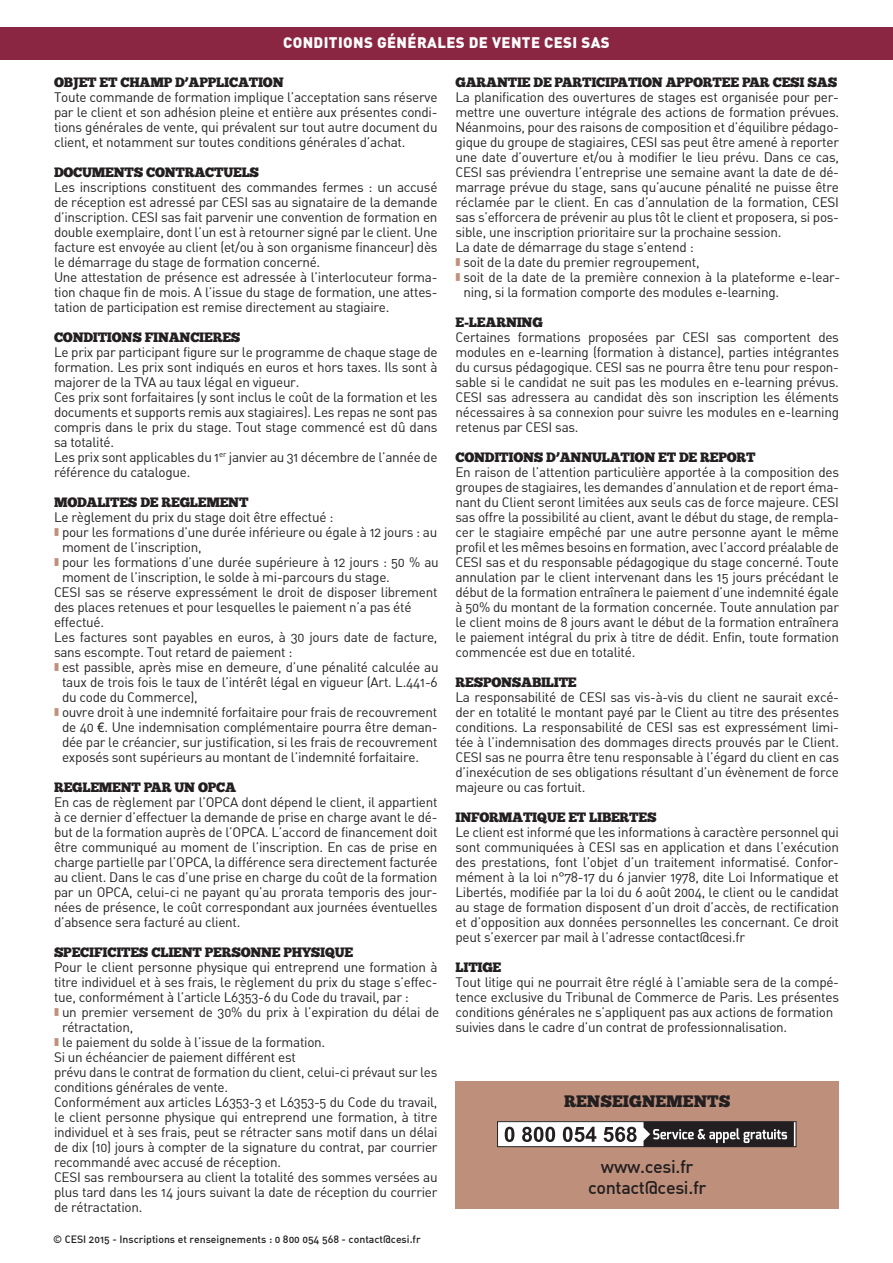
<style>
.page{position:relative;width:893px;height:1263px;background:#fff}
.page>*{position:absolute;margin:0;border:0;box-sizing:border-box;transform-origin:0 0}
.t1{font:500 18px/21px "DIN";letter-spacing:-.02em;color:#231f20;text-align:center}
.t2{font:16.5px "Chunk Five Ex";color:#231f20}
.t3{font:900 15px "DIN";letter-spacing:.025em;color:#fff}
.t4{font:13.5px/15px "DIN Alternate";letter-spacing:-.02em;color:#231f20;text-align:justify}
.t5{font:13.5px "Chunk Five Ex";letter-spacing:-.02em;color:#231f20}
.t6{font:500 10.5px "DIN Alternate";color:#231f20}
.s1{color:#bf917d}
.s2{font-family:"Helvetica Neue"}
</style>
<div class="page">
<div style="left:455px;top:1081px;width:384px;height:128px;background:#be907c"></div>
<div style="left:0;top:27px;width:893px;height:33px;background:#8b2642"></div>
<div style="left:498px;top:1122px;width:298px;height:25px;background:#fff"></div>
<div style="left:497px;top:1121px;width:299px;height:26px;border:1px solid #231f20"></div>
<svg style="left:505px;top:1127px;width:9px;height:15px"></svg>
<svg style="left:522px;top:1127px;width:33px;height:15px"></svg>
<svg style="left:563px;top:1127px;width:33px;height:15px"></svg>
<svg style="left:604px;top:1127px;width:33px;height:15px"></svg>
<svg style="left:643px;top:1122px;width:151px;height:25px;background:#494546"></svg>
<p class="t3" style="left:283px;top:33px;width:328px">CONDITIONS GÉNÉRALES DE VENTE CESI SAS</p>
<p class="t5" style="left:54px;top:72px;width:231px">OBJET ET CHAMP D’APPLICATION</p>
<p class="t4" style="left:54px;top:89px;width:385px">Toute commande de formation implique l’acceptation sans réserve par le client et son adhésion pleine et entière aux présentes condi&shy;tions générales de vente, qui prévalent sur tout autre document du client, et notamment sur toutes conditions générales d’achat.</p>
<p class="t5" style="left:54px;top:162px;width:207px">DOCUMENTS CONTRACTUELS</p>
<p class="t4" style="left:54px;top:179px;width:385px;text-align:left">Les inscriptions constituent des commandes fermes : un accusé de réception est adressé par CESI sas au signataire de la demande d’inscription. CESI sas fait parvenir une convention de formation en double exemplaire, dont l’un est à retourner signé par le client. Une facture est envoyée au client (et/ou à son organisme financeur) dès le démarrage du stage de formation concerné.<br>Une attestation de présence est adressée à l’interlocuteur forma&shy;tion chaque fin de mois. A l’issue du stage de formation, une attes&shy;tation de participation est remise directement au stagiaire.</p>
<p class="t5" style="left:54px;top:327px;width:188px">CONDITIONS FINANCIERES</p>
<p class="t4" style="left:54px;top:344px;width:385px;text-align:left">Le prix par participant figure sur le programme de chaque stage de formation. Les prix sont indiqués en euros et hors taxes. Ils sont à majorer de la TVA au taux légal en vigueur.<br>Ces prix sont forfaitaires (y sont inclus le coût de la formation et les documents et supports remis aux stagiaires). Les repas ne sont pas compris dans le prix du stage. Tout stage commencé est dû dans sa totalité.<br>Les prix sont applicables du 1<sup>er</sup> janvier au 31 décembre de l’année de référence du catalogue.</p>
<p class="t5" style="left:54px;top:492px;width:196px">MODALITES DE REGLEMENT</p>
<p class="t4" style="left:54px;top:509px;width:281px">Le règlement du prix du stage doit être effectué :</p>
<p class="t4" style="left:62px;top:524px;width:377px;text-indent:-8px"><span class="s1">■</span> pour les formations d’une durée inférieure ou égale à 12 jours : au moment de l’inscription,</p>
<p class="t4" style="left:54px;top:554px;width:386px"><span class="s1">■</span> pour les formations d’une durée supérieure à 12 jours : 50 % au</p>
<p class="t4" style="left:62px;top:569px;width:329px">moment de l’inscription, le solde à mi-parcours du stage.</p>
<p class="t4" style="left:54px;top:584px;width:385px">CESI sas se réserve expressément le droit de disposer librement</p>
<p class="t4" style="left:54px;top:599px;width:359px">des places retenues et pour lesquelles le paiement n’a pas été</p>
<p class="t4" style="left:54px;top:614px;width:52px">effectué.</p>
<p class="t4" style="left:54px;top:629px;width:385px">Les factures sont payables en euros, à 30 jours date de facture,</p>
<p class="t4" style="left:54px;top:644px;width:240px">sans escompte. Tout retard de paiement :</p>
<p class="t4" style="left:62px;top:659px;width:378px;text-indent:-8px"><span class="s1">■</span> est passible, après mise en demeure, d’une pénalité calculée au taux de trois fois le taux de l’intérêt légal en vigueur (Art. L.441-6 du code du Commerce),</p>
<p class="t4" style="left:62px;top:704px;width:377px;text-indent:-8px"><span class="s1">■</span> ouvre droit à une indemnité forfaitaire pour frais de recouvrement de 40 <span class="s2">€</span>. Une indemnisation complémentaire pourra être deman&shy;dée par le créancier, sur justification, si les frais de recouvrement exposés sont supérieurs au montant de l’indemnité forfaitaire.</p>
<p class="t5" style="left:54px;top:777px;width:184px">REGLEMENT PAR UN OPCA</p>
<p class="t4" style="left:54px;top:794px;width:385px">En cas de règlement par l’OPCA dont dépend le client, il appartient à ce dernier d’effectuer la demande de prise en charge avant le dé&shy;but de la formation auprès de l’OPCA. L’accord de financement doit être communiqué au moment de l’inscription. En cas de prise en charge partielle par l’OPCA, la différence sera directement facturée au client. Dans le cas d’une prise en charge du coût de la formation par un OPCA, celui-ci ne payant qu’au prorata temporis des jour&shy;nées de présence, le coût correspondant aux journées éventuelles d’absence sera facturé au client.</p>
<p class="t5" style="left:54px;top:942px;width:301px">SPECIFICITES CLIENT PERSONNE PHYSIQUE</p>
<p class="t4" style="left:54px;top:959px;width:385px">Pour le client personne physique qui entreprend une formation à titre individuel et à ses frais, le règlement du prix du stage s’effec&shy;tue, conformément à l’article L6353-6 du Code du travail, par :</p>
<p class="t4" style="left:62px;top:1004px;width:379px;text-indent:-8px"><span class="s1">■</span> un premier versement de 30% du prix à l’expiration du délai de rétractation,</p>
<p class="t4" style="left:54px;top:1034px;width:385px;text-align:left"><span class="s1">■</span> le paiement du solde à l’issue de la formation.<br>Si un échéancier de paiement différent est<br>prévu dans le contrat de formation du client, celui-ci prévaut sur les conditions générales de vente.<br>Conformément aux articles L6353-3 et L6353-5 du Code du travail, le client personne physique qui entreprend une formation, à titre individuel et à ses frais, peut se rétracter sans motif dans un délai de dix (10) jours à compter de la signature du contrat, par courrier recommandé avec accusé de réception.<br>CESI sas remboursera au client la totalité des sommes versées au plus tard dans les 14 jours suivant la date de réception du courrier de rétractation.</p>
<p class="t6" style="left:53px;top:1232px;width:369px">© CESI 2015 - Inscriptions et renseignements : 0 800 054 568 - contact@cesi.fr</p>
<p class="t5" style="left:455px;top:72px;width:383px">GARANTIE DE PARTICIPATION APPORTEE PAR CESI SAS</p>
<p class="t4" style="left:455px;top:89px;width:385px;text-align:left">La planification des ouvertures de stages est organisée pour per&shy;mettre une ouverture intégrale des actions de formation prévues.<br>Néanmoins, pour des raisons de composition et d’équilibre pédago&shy;gique du groupe de stagiaires, CESI sas peut être amené à reporter une date d’ouverture et/ou à modifier le lieu prévu. Dans ce cas, CESI sas préviendra l’entreprise une semaine avant la date de dé&shy;marrage prévue du stage, sans qu’aucune pénalité ne puisse être réclamée par le client. En cas d’annulation de la formation, CESI sas s’efforcera de prévenir au plus tôt le client et proposera, si pos&shy;sible, une inscription prioritaire sur la prochaine session.<br>La date de démarrage du stage s’entend :</p>
<p class="t4" style="left:455px;top:254px;width:246px"><span class="s1">■</span> soit de la date du premier regroupement,</p>
<p class="t4" style="left:463px;top:269px;width:378px;text-indent:-8px"><span class="s1">■</span> soit de la date de la première connexion à la plateforme e-lear&shy;ning, si la formation comporte des modules e-learning.</p>
<p class="t5" style="left:455px;top:312px;width:89px">E-LEARNING</p>
<p class="t4" style="left:455px;top:329px;width:385px">Certaines formations proposées par CESI sas comportent des modules en e-learning (formation à distance), parties intégrantes du cursus pédagogique. CESI sas ne pourra être tenu pour respon&shy;sable si le candidat ne suit pas les modules en e-learning prévus.<br>CESI sas adressera au candidat dès son inscription les éléments nécessaires à sa connexion pour suivre les modules en e-learning retenus par CESI sas.</p>
<p class="t5" style="left:455px;top:447px;width:302px">CONDITIONS D’ANNULATION ET DE REPORT</p>
<p class="t4" style="left:455px;top:464px;width:385px">En raison de l’attention particulière apportée à la composition des groupes de stagiaires, les demandes d’annulation et de report éma&shy;nant du Client seront limitées aux seuls cas de force majeure. CESI sas offre la possibilité au client, avant le début du stage, de rempla&shy;cer le stagiaire empêché par une autre personne ayant le même profil et les mêmes besoins en formation, avec l’accord préalable de CESI sas et du responsable pédagogique du stage concerné. Toute annulation par le client intervenant dans les 15 jours précédant le début de la formation entraînera le paiement d’une indemnité égale à 50% du montant de la formation concernée. Toute annulation par le client moins de 8 jours avant le début de la formation entraînera le paiement intégral du prix à titre de dédit. Enfin, toute formation commencée est due en totalité.</p>
<p class="t5" style="left:455px;top:672px;width:123px">RESPONSABILITE</p>
<p class="t4" style="left:455px;top:689px;width:385px">La responsabilité de CESI sas vis-à-vis du client ne saurait excé&shy;der en totalité le montant payé par le Client au titre des présentes conditions. La responsabilité de CESI sas est expressément limi&shy;tée à l’indemnisation des dommages directs prouvés par le Client.<br>CESI sas ne pourra être tenu responsable à l’égard du client en cas d’inexécution de ses obligations résultant d’un évènement de force majeure ou cas fortuit.</p>
<p class="t5" style="left:455px;top:807px;width:203px">INFORMATIQUE ET LIBERTES</p>
<p class="t4" style="left:455px;top:824px;width:385px">Le client est informé que les informations à caractère personnel qui sont communiquées à CESI sas en application et dans l’exécution des prestations, font l’objet d’un traitement informatisé. Confor&shy;mément à la loi n°78-17 du 6 janvier 1978, dite Loi Informatique et Libertés, modifiée par la loi du 6 août 2004, le client ou le candidat au stage de formation disposent d’un droit d’accès, de rectification et d’opposition aux données personnelles les concernant. Ce droit peut s’exercer par mail à l’adresse contact@cesi.fr</p>
<p class="t5" style="left:455px;top:957px;width:47px">LITIGE</p>
<p class="t4" style="left:455px;top:974px;width:385px;text-align:left">Tout litige qui ne pourrait être réglé à l’amiable sera de la compé&shy;tence exclusive du Tribunal de Commerce de Paris. Les présentes conditions générales ne s’appliquent pas aux actions de formation suivies dans le cadre d’un contrat de professionnalisation.</p>
<p class="t2" style="left:564px;top:1088px;width:168px">RENSEIGNEMENTS</p>
<h1 class="t1" style="left:588px;top:1155px;width:120px">www.cesi.fr contact@cesi.fr</h1>
</div>
